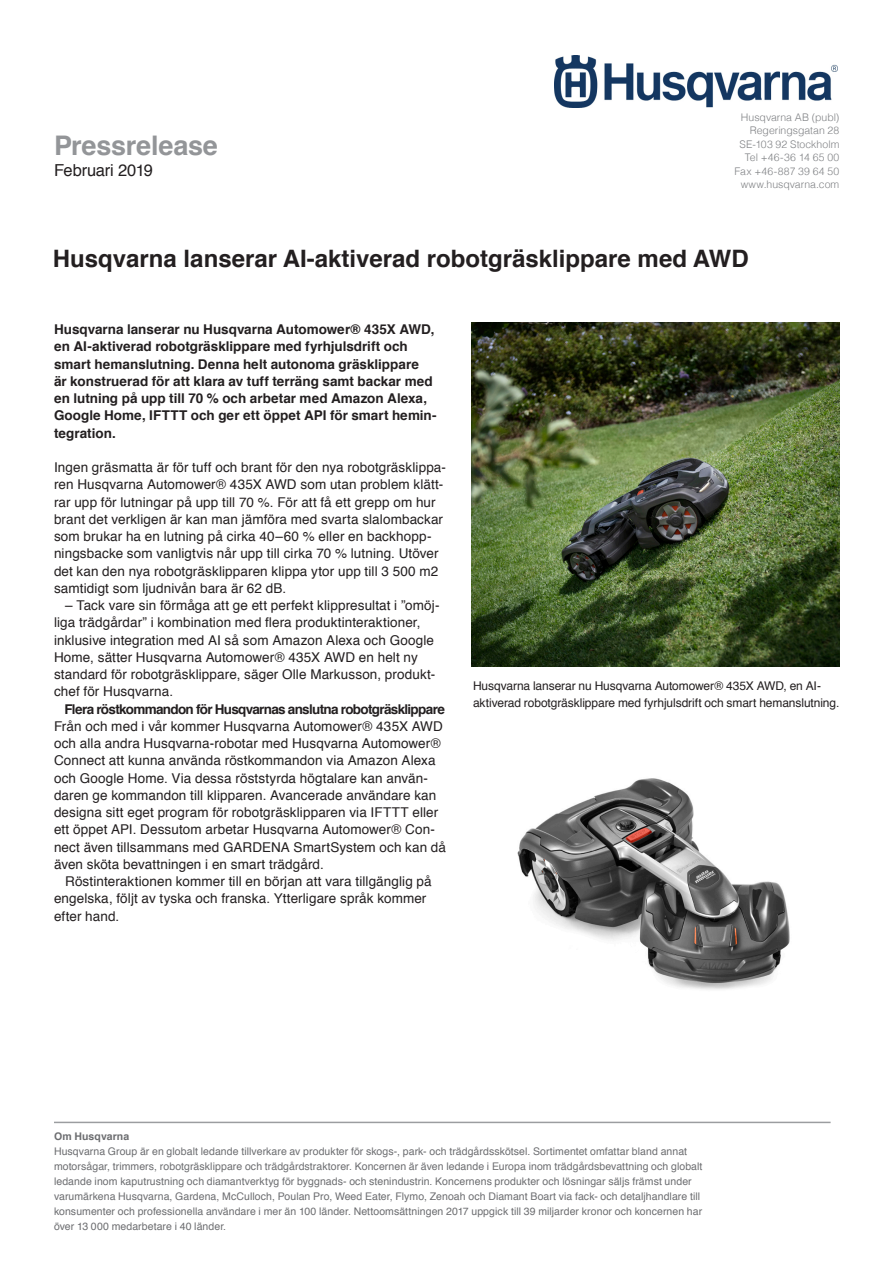
<style>
.page{position:relative;width:893px;height:1263px;background:#fff}
.page>*{position:absolute;margin:0;border:0;box-sizing:border-box;transform-origin:0 0}
.t1{font:700 27px "Helvetica";letter-spacing:-.01em;color:#939598}
.t2{font:700 24px "Helvetica";color:#231f20}
.t3{font:16.5px "Helvetica";letter-spacing:-.01em;color:#231f20}
.t4{font:13.5px/17.2px "Helvetica";letter-spacing:.005em;color:#231f20}
.t5{font:700 13.5px/17.2px "Helvetica";color:#231f20}
.t6{font:700 13.5px "Helvetica";letter-spacing:-.05em;color:#231f20}
.t7{font:12px/17.2px "Helvetica";letter-spacing:-.01em;color:#231f20}
.t8{font:10.5px/15px "Helvetica";letter-spacing:.005em;color:#6c6d70}
.t9{font:300 10.5px "Helvetica";color:#808285}
.t10{font:300 10.5px "Helvetica";letter-spacing:.025em;color:#808285}
.t11{font:700 10.5px "Helvetica";letter-spacing:.01em;color:#6c6d70}
</style>
<div class="page">
<img style="left:554px;top:55px;width:284px;height:52px">
<hr style="left:54px;top:1122px;width:777px;height:1px;background:#9b9da0">
<img style="left:517px;top:778px;width:273px;height:212px">
<img style="left:471px;top:322px;width:368px;height:344px">
<p class="t1" style="left:54px;top:124px;width:165px">Pressrelease</p>
<p class="t3" style="left:54px;top:158px;width:101px">Februari 2019</p>
<p class="t9" style="left:741px;top:108px;width:100px">Husqvarna AB (publ)</p>
<p class="t9" style="left:750px;top:121px;width:91px">Regeringsgatan 28</p>
<p class="t9" style="left:739px;top:135px;width:101px">SE-103 92 Stockholm</p>
<p class="t10" style="left:745px;top:148px;width:96px">Tel +46-36 14 65 00</p>
<p class="t10" style="left:734px;top:162px;width:106px">Fax +46-887 39 64 50</p>
<p class="t9" style="left:741px;top:175px;width:100px">www.husqvarna.com</p>
<p class="t2" style="left:53px;top:239px;width:697px">Husqvarna lanserar AI-aktiverad robotgräsklippare med AWD</p>
<p class="t5" style="left:54px;top:321px;width:384px">Husqvarna lanserar nu Husqvarna Automower® 435X AWD, en AI-aktiverad robotgräsklippare med fyrhjulsdrift och smart hemanslutning. Denna helt autonoma gräsklippare<br>är konstruerad för att klara av tuff terräng samt backar med en lutning på upp till 70 % och arbetar med Amazon Alexa, Google Home, IFTTT och ger ett öppet API för smart hemin&shy;tegration.</p>
<p class="t4" style="left:54px;top:459px;width:394px">Ingen gräsmatta är för tuff och brant för den nya robotgräsklippa&shy;ren Husqvarna Automower® 435X AWD som utan problem klätt&shy;rar upp för lutningar på upp till 70 %. För att få ett grepp om hur brant det verkligen är kan man jämföra med svarta slalombackar som brukar ha en lutning på cirka 40–60 % eller en backhopp&shy;ningsbacke som vanligtvis når upp till cirka 70 % lutning. Utöver det kan den nya robotgräsklipparen klippa ytor upp till 3 500 m2 samtidigt som ljudnivån bara är 62 dB.</p>
<p class="t4" style="left:54px;top:597px;width:387px;text-indent:11px">– Tack vare sin förmåga att ge ett perfekt klippresultat i ”omöj&shy;liga trädgårdar” i kombination med flera produktinteraktioner, inklusive integration med AI så som Amazon Alexa och Google Home, sätter Husqvarna Automower® 435X AWD en helt ny standard för robotgräsklippare, säger Olle Markusson, produkt&shy;chef för Husqvarna.</p>
<p class="t6" style="left:64px;top:698px;width:382px">Flera röstkommandon för Husqvarnas anslutna robotgräsklippare</p>
<p class="t4" style="left:54px;top:718px;width:394px">Från och med i vår kommer Husqvarna Automower® 435X AWD och alla andra Husqvarna-robotar med Husqvarna Automower® Connect att kunna använda röstkommandon via Amazon Alexa och Google Home. Via dessa röststyrda högtalare kan använ&shy;daren ge kommandon till klipparen. Avancerade användare kan designa sitt eget program för robotgräsklipparen via IFTTT eller ett öppet API. Dessutom arbetar Husqvarna Automower® Con&shy;nect även tillsammans med GARDENA SmartSystem och kan då även sköta bevattningen i en smart trädgård.</p>
<p class="t4" style="left:54px;top:873px;width:379px;text-indent:11px">Röstinteraktionen kommer till en början att vara tillgänglig på engelska, följt av tyska och franska. Ytterligare språk kommer efter hand.</p>
<p class="t7" style="left:473px;top:677px;width:368px">Husqvarna lanserar nu Husqvarna Automower® 435X AWD, en AI&shy;aktiverad robotgräsklippare med fyrhjulsdrift och smart hemanslutning.</p>
<p class="t11" style="left:54px;top:1127px;width:77px">Om Husqvarna</p>
<p class="t8" style="left:54px;top:1144px;width:650px">Husqvarna Group är en globalt ledande tillverkare av produkter för skogs-, park- och trädgårdsskötsel. Sortimentet omfattar bland annat motorsågar, trimmers, robotgräsklippare och trädgårdstraktorer. Koncernen är även ledande i Europa inom trädgårdsbevattning och globalt ledande inom kaputrustning och diamantverktyg för byggnads- och stenindustrin. Koncernens produkter och lösningar säljs främst under varumärkena Husqvarna, Gardena, McCulloch, Poulan Pro, Weed Eater, Flymo, Zenoah och Diamant Boart via fack- och detaljhandlare till konsumenter och professionella användare i mer än 100 länder. Nettoomsättningen 2017 uppgick till 39 miljarder kronor och koncernen har över 13 000 medarbetare i 40 länder.</p>
</div>
